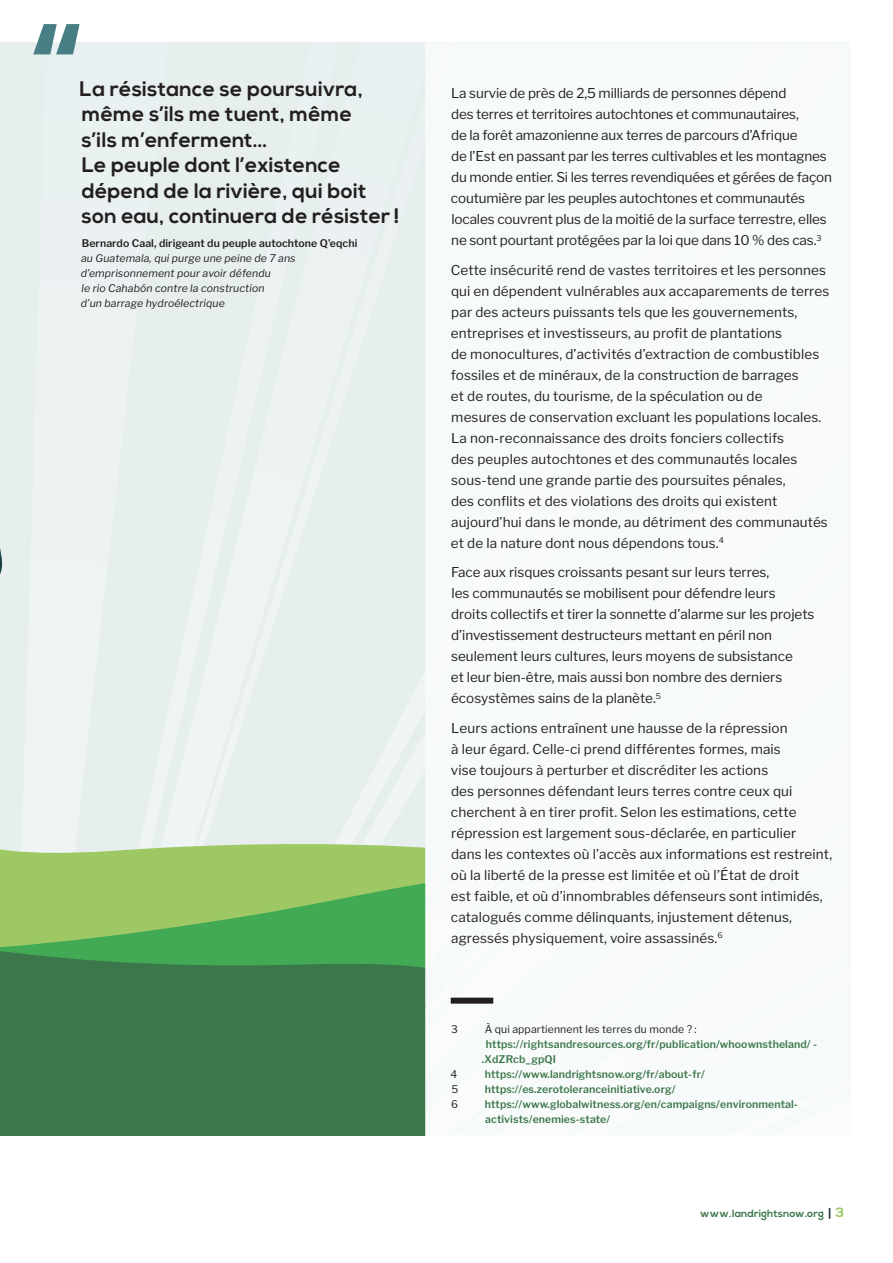
<style>
.page{position:relative;width:893px;height:1263px;background:#fff}
.page>*{position:absolute;margin:0;border:0;box-sizing:border-box;transform-origin:0 0}
.t1{font:700 135px "Nexa";color:#477f84}
.t2{font:700 21px/25.5px "Nexa";letter-spacing:.01em;color:#231f20}
.t3{font:13.5px/21px "Libre Franklin";letter-spacing:.01em;color:#231f20}
.t4{font:13.5px/21px "Libre Franklin";letter-spacing:-.01em;color:#231f20}
.t5{font:600 10.5px/15px "Libre Franklin";letter-spacing:.01em;color:#3b774a}
.t6{font:italic 10.5px/15px "Libre Franklin";letter-spacing:.01em;color:#231f20}
.t7{font:600 10.5px "Libre Franklin";letter-spacing:.01em;color:#231f20}
.t8{font:10.5px "Libre Franklin";letter-spacing:.01em;color:#231f20}
.t9{font:700 10.5px "Nexa";letter-spacing:.01em;color:#3b774a}
.s1{font-family:"Libre Franklin";font-weight:900;color:#102935}
.s2{font-size:13.5px;color:#9ec864}
</style>
<div class="page">
<div style="left:0;top:43px;width:850px;height:1092px;background:#e7efee"></div>
<svg style="left:4px;top:844px;width:421px;height:152px;background:#6fae5d"></svg>
<div style="left:0;top:996px;width:425px;height:139px;background:#3b774a"></div>
<svg style="left:0;top:548px;width:4px;height:448px"></svg>
<div style="left:425px;top:43px;width:425px;height:783px;background:#f6fafa"></div>
<div style="left:425px;top:1035px;width:71px;height:100px;background:#fafbfb"></div>
<div style="left:690px;top:830px;width:53px;height:53px;background:#f9fbfb"></div>
<div style="left:743px;top:783px;width:55px;height:100px;background:#f8fafa"></div>
<svg style="left:681px;top:877px;width:11px;height:6px"></svg>
<div style="left:797px;top:736px;width:53px;height:125px;background:#f8fafa"></div>
<div style="left:425px;top:681px;width:54px;height:89px;background:#f6fafa"></div>
<div style="left:478px;top:540px;width:54px;height:141px;background:#f6fafa"></div>
<div style="left:531px;top:445px;width:54px;height:145px;background:#f6fafa"></div>
<div style="left:584px;top:350px;width:54px;height:150px;background:#f6fafa"></div>
<div style="left:637px;top:255px;width:55px;height:156px;background:#f6fafa"></div>
<div style="left:690px;top:161px;width:54px;height:159px;background:#f6fafa"></div>
<div style="left:743px;top:65px;width:55px;height:166px;background:#f6fafa"></div>
<div style="left:797px;top:43px;width:53px;height:97px;background:#f6fafa"></div>
<div style="left:425px;top:810px;width:53px;height:30px;background:#f6fafa"></div>
<div style="left:478px;top:734px;width:53px;height:33px;background:#f6fafa"></div>
<div style="left:531px;top:659px;width:53px;height:36px;background:#f6fafa"></div>
<div style="left:584px;top:584px;width:53px;height:39px;background:#f6fafa"></div>
<div style="left:637px;top:508px;width:53px;height:43px;background:#f6fafa"></div>
<div style="left:690px;top:433px;width:53px;height:46px;background:#f6fafa"></div>
<div style="left:743px;top:357px;width:54px;height:50px;background:#f6fafa"></div>
<div style="left:797px;top:283px;width:53px;height:53px;background:#f6fafa"></div>
<div style="left:425px;top:840px;width:54px;height:238px;background:#f9fbfb"></div>
<div style="left:478px;top:767px;width:53px;height:120px;background:#f9fbfb"></div>
<div style="left:531px;top:695px;width:53px;height:131px;background:#f9fbfb"></div>
<div style="left:584px;top:623px;width:53px;height:143px;background:#f9fbfb"></div>
<div style="left:637px;top:551px;width:53px;height:155px;background:#f9fbfb"></div>
<div style="left:690px;top:479px;width:54px;height:205px;background:#f8fafa"></div>
<div style="left:743px;top:407px;width:55px;height:176px;background:#f8fafa"></div>
<div style="left:797px;top:336px;width:53px;height:182px;background:#f8fafa"></div>
<div style="left:496px;top:883px;width:354px;height:252px;background:#f9fbfb"></div>
<div style="left:425px;top:947px;width:53px;height:74px;background:#f6fafa"></div>
<img style="left:478px;top:887px;width:53px;height:26px">
<div style="left:531px;top:826px;width:53px;height:30px;background:#f6fafa"></div>
<div style="left:584px;top:766px;width:53px;height:32px;background:#f6fafa"></div>
<div style="left:637px;top:706px;width:53px;height:35px;background:#f6fafa"></div>
<div style="left:743px;top:586px;width:54px;height:40px;background:#f6fafa"></div>
<div style="left:797px;top:526px;width:53px;height:43px;background:#f6fafa"></div>
<div style="left:478px;top:913px;width:54px;height:114px;background:#fafbfb"></div>
<div style="left:531px;top:856px;width:54px;height:120px;background:#f9fbfb"></div>
<div style="left:584px;top:798px;width:54px;height:127px;background:#f9fbfb"></div>
<div style="left:637px;top:741px;width:55px;height:132px;background:#f9fbfb"></div>
<div style="left:690px;top:684px;width:54px;height:138px;background:#f9fbfb"></div>
<div style="left:743px;top:626px;width:55px;height:145px;background:#f8fafa"></div>
<div style="left:797px;top:569px;width:53px;height:150px;background:#f8fafa"></div>
<div style="left:425px;top:568px;width:53px;height:142px;background:#f6fafa"></div>
<div style="left:477px;top:468px;width:53px;height:147px;background:#f6fafa"></div>
<div style="left:528px;top:368px;width:53px;height:152px;background:#f6fafa"></div>
<div style="left:580px;top:268px;width:53px;height:157px;background:#f6fafa"></div>
<div style="left:632px;top:168px;width:53px;height:162px;background:#f6fafa"></div>
<div style="left:684px;top:67px;width:53px;height:167px;background:#f6fafa"></div>
<div style="left:736px;top:43px;width:53px;height:96px;background:#f8fafa"></div>
<div style="left:570px;top:961px;width:280px;height:174px;background:#f9fbfb"></div>
<div style="left:768px;top:1097px;width:82px;height:38px;background:#fafbfb"></div>
<div style="left:425px;top:43px;width:32px;height:99px;background:#f6fafa"></div>
<div style="left:451px;top:998px;width:42px;height:6px;background:#231f20"></div>
<h1 class="t1" style="left:32px;top:-6px;width:53px">“</h1>
<h2 class="t2" style="left:80px;top:77px;width:322px">La résistance se poursuivra, même s’ils me tuent, même<br>s’ils m’enferment…<br>Le peuple dont l’existence dépend de la rivière, qui boit son eau, continuera de résister !</h2>
<p class="t7" style="left:82px;top:237px;width:277px">Bernardo Caal, dirigeant du peuple autochtone Q’eqchi</p>
<p class="t6" style="left:81px;top:251px;width:216px">au Guatemala, qui purge une peine de 7 ans d’emprisonnement pour avoir défendu<br>le rio Cahabón contre la construction<br>d’un barrage hydroélectrique</p>
<p class="t4" style="left:451px;top:83px;width:383px">La survie de près de 2,5 milliards de personnes dépend<br>des terres et territoires autochtones et communautaires,<br>de la forêt amazonienne aux terres de parcours d’Afrique<br>de l’Est en passant par les terres cultivables et les montagnes du monde entier. Si les terres revendiquées et gérées de façon coutumière par les peuples autochtones et communautés locales couvrent plus de la moitié de la surface terrestre, elles ne sont pourtant protégées par la loi que dans 10 % des cas.<sup>3</sup></p>
<p class="t3" style="left:451px;top:259px;width:380px">Cette insécurité rend de vastes territoires et les personnes qui en dépendent vulnérables aux accaparements de terres par des acteurs puissants tels que les gouvernements, entreprises et investisseurs, au profit de plantations<br>de monocultures, d’activités d’extraction de combustibles fossiles et de minéraux, de la construction de barrages<br>et de routes, du tourisme, de la spéculation ou de<br>mesures de conservation excluant les populations locales.<br>La non-reconnaissance des droits fonciers collectifs<br>des peuples autochtones et des communautés locales sous-tend une grande partie des poursuites pénales,<br>des conflits et des violations des droits qui existent aujourd’hui dans le monde, au détriment des communautés et de la nature dont nous dépendons tous.<sup>4</sup></p>
<p class="t3" style="left:451px;top:562px;width:365px">Face aux risques croissants pesant sur leurs terres,<br>les communautés se mobilisent pour défendre leurs droits collectifs et tirer la sonnette d’alarme sur les projets d’investissement destructeurs mettant en péril non seulement leurs cultures, leurs moyens de subsistance<br>et leur bien-être, mais aussi bon nombre des derniers écosystèmes sains de la planète.<sup>5</sup></p>
<p class="t3" style="left:451px;top:717px;width:383px">Leurs actions entraînent une hausse de la répression<br>à leur égard. Celle-ci prend différentes formes, mais<br>vise toujours à perturber et discréditer les actions<br>des personnes défendant leurs terres contre ceux qui cherchent à en tirer profit. Selon les estimations, cette répression est largement sous-déclarée, en particulier<br>dans les contextes où l’accès aux informations est restreint, où la liberté de la presse est limitée et où l’État de droit<br>est faible, et où d’innombrables défenseurs sont intimidés, catalogués comme délinquants, injustement détenus, agressés physiquement, voire assassinés.<sup>6</sup></p>
<p class="t8" style="left:451px;top:1022px;width:8px">3</p>
<p class="t8" style="left:485px;top:1022px;width:214px">À qui appartiennent les terres du monde ? :</p>
<p class="t5" style="left:482px;top:1036px;width:336px;text-indent:4px">https://rightsandresources.org/fr/publication/whoownstheland/ - .XdZRcb_gpQI</p>
<p class="t8" style="left:451px;top:1067px;width:8px">4</p>
<p class="t5" style="left:485px;top:1066px;width:222px">https://www.landrightsnow.org/fr/about-fr/</p>
<p class="t8" style="left:451px;top:1082px;width:8px">5</p>
<p class="t5" style="left:485px;top:1081px;width:192px">https://es.zerotoleranceinitiative.org/</p>
<p class="t8" style="left:451px;top:1097px;width:8px">6</p>
<p class="t5" style="left:485px;top:1096px;width:315px">https://www.globalwitness.org/en/campaigns/environmental&shy;activists/enemies-state/</p>
<p class="t9" style="left:700px;top:1207px;width:146px">www.landrightsnow.org <span class="s1">|</span> <span class="s2">3</span></p>
</div>
